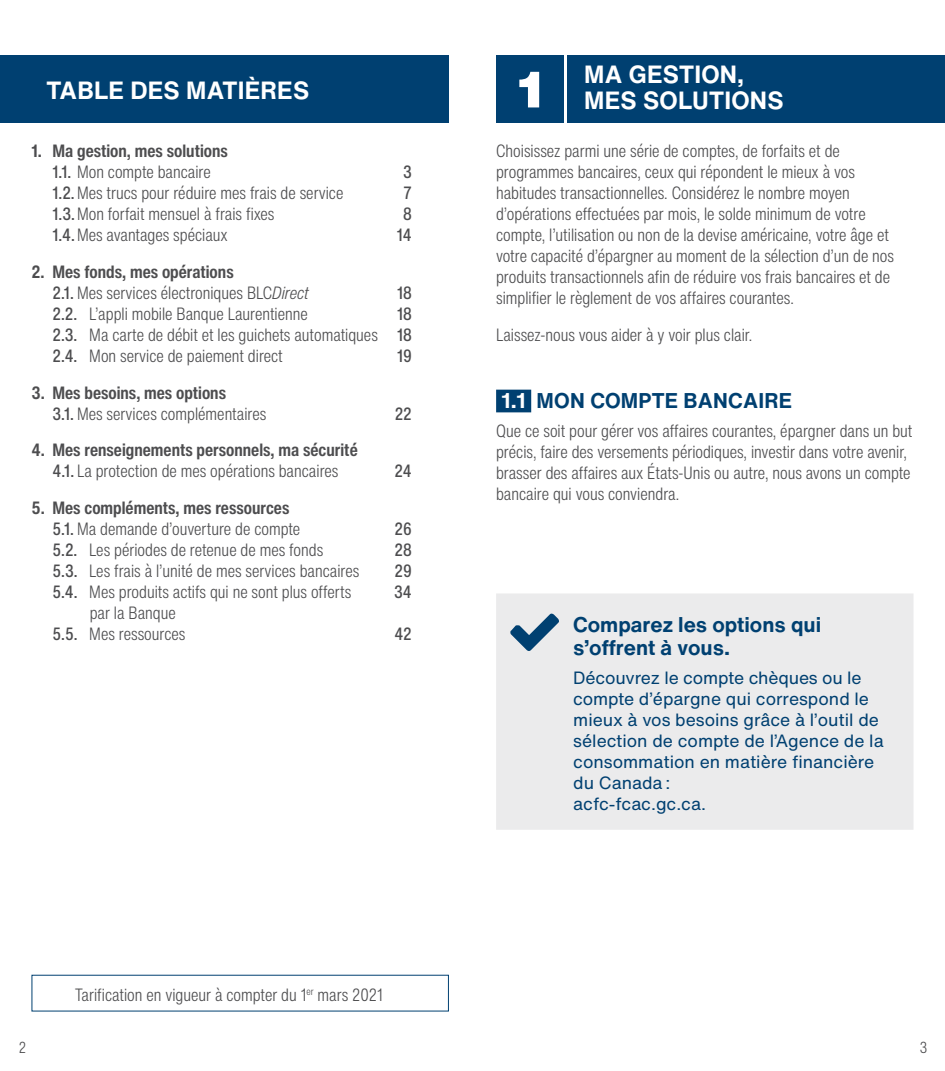
<style>
.page{position:relative;width:945px;height:1071px;background:#fff}
.page>*{position:absolute;margin:0;border:0;box-sizing:border-box;transform-origin:0 0}
.t1{font:700 24.5px/26.2px "Helvetica Now Text";letter-spacing:.01em;color:#fff}
.t2{font:700 21px/22.8px "Helvetica Now Text";color:#004071}
.t3{font:300 condensed 17.5px/21px "Helvetica Now Text";color:#4d4d4f}
.t4{font:17.5px/21px "Helvetica Now Text";color:#004071}
.t5{font:700 condensed 17.5px/21px "Helvetica Now Text";color:#4d4d4f;text-align:center}
.t6{font:500 condensed 17.5px/21px "Helvetica Now Text";color:#4d4d4f;text-align:justify}
.t7{font:300 condensed 15.75px "Helvetica Now Text";color:#4d4d4f}
.s1{font-weight:700}
.s2{font-weight:500}
.s3{font-style:italic}
.s4{font-weight:300}
.s5{font-weight:900;font-size:50.05px}
.s6{color:#fff}
</style>
<div class="page">
<div style="left:568px;top:55px;width:377px;height:68px;background:#004071"></div>
<div style="left:0;top:55px;width:449px;height:68px;background:#004071"></div>
<div style="left:496px;top:390px;width:35px;height:22px;background:#004071"></div>
<div style="left:496px;top:55px;width:67px;height:68px;background:#004071"></div>
<div style="left:496px;top:593px;width:418px;height:237px;background:#ebebec"></div>
<svg style="left:510px;top:614px;width:49px;height:37px;background:#8ea7bb"></svg>
<h1 class="t1" style="left:46px;top:76px;width:264px">TABLE DES MATIÈRES</h1>
<p class="t3" style="left:52px;top:140px;width:292px;text-indent:-21px"><span class="s1">1. Ma gestion, mes solutions<br></span><span class="s2">1.1.</span> Mon compte bancaire<br><span class="s2">1.2.</span>Mes trucs pour réduire mes frais de service <span class="s2">1.3.</span>Mon forfait mensuel à frais fixes<br><span class="s2">1.4.</span>Mes avantages spéciaux</p>
<p class="t3" style="left:53px;top:261px;width:327px;text-indent:-21px"><span class="s1">2. Mes fonds, mes opérations<br></span><span class="s2">2.1.</span> Mes services électroniques BLC<span class="s3">Direct<br></span><span class="s2">2.2.</span> L’appli mobile Banque Laurentienne<br><span class="s2">2.3.</span> Ma carte de débit et les guichets automatiques <span class="s2">2.4.</span> Mon service de paiement direct</p>
<p class="t3" style="left:53px;top:382px;width:215px;text-indent:-21px"><span class="s1">3. Mes besoins, mes options<br></span><span class="s2">3.1.</span> Mes services complémentaires</p>
<p class="t5" style="left:32px;top:440px;width:328px">4. Mes renseignements personnels, ma sécurité<br><span class="s2">4.1.</span> <span class="s4">La protection de mes opérations bancaires</span></p>
<p class="t5" style="left:32px;top:497px;width:259px">5. Mes compléments, mes ressources</p>
<p class="t3" style="left:53px;top:518px;width:249px"><span class="s2">5.1.</span> Ma demande d’ouverture de compte</p>
<p class="t3" style="left:53px;top:539px;width:272px"><span class="s2">5.2.</span> Les périodes de retenue de mes fonds</p>
<p class="t3" style="left:53px;top:560px;width:308px"><span class="s2">5.3.</span> Les frais à l’unité de mes services bancaires</p>
<p class="t3" style="left:53px;top:581px;width:300px"><span class="s2">5.4.</span> Mes produits actifs qui ne sont plus offerts</p>
<p class="t3" style="left:90px;top:602px;width:88px">par la Banque</p>
<p class="t3" style="left:53px;top:623px;width:135px"><span class="s2">5.5.</span> Mes ressources</p>
<p class="t6" style="left:397px;top:161px;width:17px;text-align:center">3<br>7<br>8<br>14</p>
<p class="t6" style="left:397px;top:282px;width:16px">18<br>18<br>18<br>19</p>
<p class="t6" style="left:395px;top:403px;width:19px">22</p>
<p class="t6" style="left:394px;top:461px;width:19px">24</p>
<p class="t6" style="left:394px;top:518px;width:19px">26<br>28<br>29<br>34</p>
<p class="t6" style="left:394px;top:623px;width:19px">42</p>
<p class="t7" style="left:19px;top:1037px;width:9px">2</p>
<p class="t3" style="left:75px;top:984px;width:310px">Tarification en vigueur à compter du 1<sup>er</sup> mars 2021</p>
<h1 class="t1" style="left:518px;top:60px;width:267px;text-indent:66px">MA GESTION,<br><span class="s5">1</span> MES SOLUTIONS</h1>
<p class="t3" style="left:496px;top:140px;width:400px">Choisissez parmi une série de comptes, de forfaits et de programmes bancaires, ceux qui répondent le mieux à vos habitudes transactionnelles. Considérez le nombre moyen d’opérations effectuées par mois, le solde minimum de votre compte, l’utilisation ou non de la devise américaine, votre âge et votre capacité d’épargner au moment de la sélection d’un de nos produits transactionnels afin de réduire vos frais bancaires et de simplifier le règlement de vos affaires courantes.</p>
<p class="t3" style="left:496px;top:324px;width:258px">Laissez-nous vous aider à y voir plus clair.</p>
<p class="t2" style="left:501px;top:389px;width:292px"><span class="s6">1.1</span> MON COMPTE BANCAIRE</p>
<p class="t3" style="left:496px;top:420px;width:418px">Que ce soit pour gérer vos affaires courantes, épargner dans un but précis, faire des versements périodiques, investir dans votre avenir, brasser des affaires aux États-Unis ou autre, nous avons un compte bancaire qui vous conviendra.</p>
<p class="t2" style="left:573px;top:613px;width:249px">Comparez les options qui s’offrent à vous.</p>
<p class="t4" style="left:573px;top:666px;width:312px">Découvrez le compte chèques ou le compte d’épargne qui correspond le mieux à vos besoins grâce à l’outil de sélection de compte de l’Agence de la consommation en matière financière du Canada :<br>acfc-fcac.gc.ca.</p>
<p class="t7" style="left:920px;top:1037px;width:9px">3</p>
</div>
